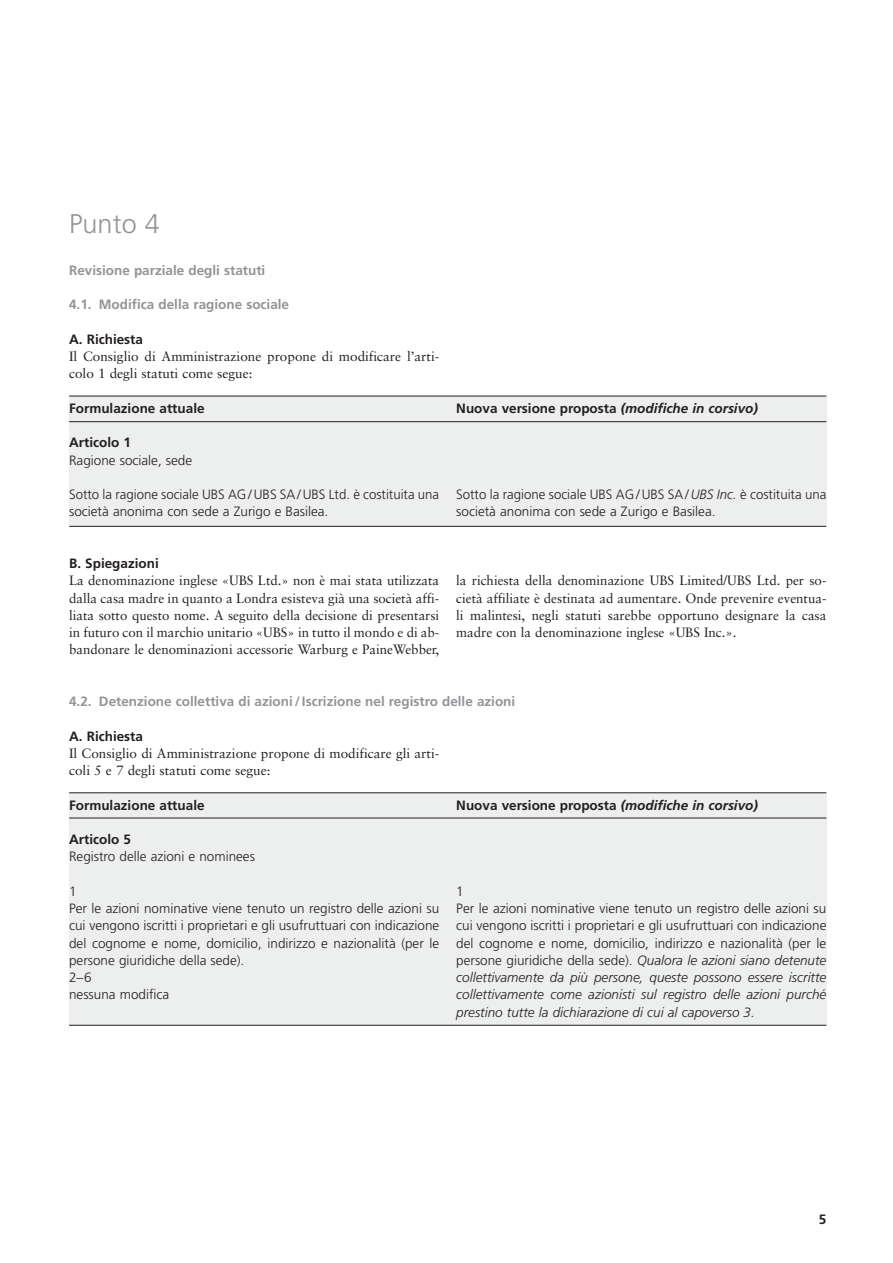
<style>
.page{position:relative;width:893px;height:1263px;background:#fff}
.page>*{position:absolute;margin:0;border:0;box-sizing:border-box;transform-origin:0 0}
.t1{font:300 27px "Frutiger";color:#939497}
.t2{font:300 13.5px/17.2px "Frutiger";color:#231f1f}
.t3{font:13.5px/17.2px "Sabon";color:#231f1f}
.t4{font:700 13.5px "Frutiger";color:#231f1f}
.t5{font:700 13.5px "Frutiger";color:#939497}
.s1{font-style:italic}
</style>
<div class="page">
<div style="left:69px;top:793px;width:757px;height:232px;background:#edeeee"></div>
<hr style="left:69px;top:792px;width:757px;height:1px;background:#231f1f">
<hr style="left:69px;top:1025px;width:757px;height:1px;background:#231f1f">
<div style="left:69px;top:396px;width:757px;height:130px;background:#edeeee"></div>
<hr style="left:69px;top:421px;width:757px;height:1px;background:#231f1f">
<hr style="left:69px;top:396px;width:757px;height:1px;background:#231f1f">
<hr style="left:69px;top:526px;width:757px;height:1px;background:#231f1f">
<hr style="left:69px;top:818px;width:757px;height:1px;background:#231f1f">
<h1 class="t1" style="left:69px;top:213px;width:92px">Punto 4</h1>
<p class="t5" style="left:69px;top:265px;width:198px">Revisione parziale degli statuti</p>
<p class="t5" style="left:69px;top:299px;width:221px">4.1. Modifica della ragione sociale</p>
<p class="t4" style="left:69px;top:334px;width:75px">A. Richiesta</p>
<p class="t3" style="left:69px;top:349px;width:371px">Il Consiglio di Amministrazione propone di modificare l’arti&shy;colo 1 degli statuti come segue:</p>
<p class="t4" style="left:69px;top:403px;width:137px">Formulazione attuale</p>
<p class="t4" style="left:69px;top:437px;width:63px">Articolo 1</p>
<p class="t2" style="left:69px;top:452px;width:125px">Ragione sociale, sede</p>
<p class="t2" style="left:69px;top:487px;width:371px">Sotto la ragione sociale UBS AG /UBS SA /UBS Ltd. è costituita una società anonima con sede a Zurigo e Basilea.</p>
<p class="t4" style="left:69px;top:558px;width:91px">B. Spiegazioni</p>
<p class="t3" style="left:69px;top:573px;width:371px;text-align:justify">La denominazione inglese «UBS Ltd.» non è mai stata utilizzata dalla casa madre in quanto a Londra esisteva già una società affi&shy;liata sotto questo nome. A seguito della decisione di presentarsi in futuro con il marchio unitario «UBS» in tutto il mondo e di ab&shy;bandonare le denominazioni accessorie Warburg e PaineWebber,</p>
<p class="t4" style="left:456px;top:403px;width:303px">Nuova versione proposta <span class="s1">(modifiche in corsivo)</span></p>
<p class="t2" style="left:456px;top:487px;width:371px">Sotto la ragione sociale UBS AG /UBS SA /<span class="s1">UBS Inc.</span> è costituita una società anonima con sede a Zurigo e Basilea.</p>
<p class="t3" style="left:456px;top:573px;width:371px;text-align:justify">la richiesta della denominazione UBS Limited/UBS Ltd. per so&shy;cietà affiliate è destinata ad aumentare. Onde prevenire eventua&shy;li malintesi, negli statuti sarebbe opportuno designare la casa madre con la denominazione inglese «UBS Inc.».</p>
<p class="t5" style="left:69px;top:696px;width:447px">4.2. Detenzione collettiva di azioni / Iscrizione nel registro delle azioni</p>
<p class="t4" style="left:69px;top:731px;width:75px">A. Richiesta</p>
<p class="t3" style="left:69px;top:746px;width:371px">Il Consiglio di Amministrazione propone di modificare gli arti&shy;coli 5 e 7 degli statuti come segue:</p>
<p class="t4" style="left:69px;top:800px;width:137px">Formulazione attuale</p>
<p class="t4" style="left:69px;top:834px;width:63px">Articolo 5</p>
<p class="t2" style="left:69px;top:849px;width:187px">Registro delle azioni e nominees</p>
<p class="t2" style="left:69px;top:884px;width:371px">1<br>Per le azioni nominative viene tenuto un registro delle azioni su cui vengono iscritti i proprietari e gli usufruttuari con indicazione del cognome e nome, domicilio, indirizzo e nazionalità (per le persone giuridiche della sede).<br>2–6<br>nessuna modifica</p>
<p class="t4" style="left:456px;top:800px;width:303px">Nuova versione proposta <span class="s1">(modifiche in corsivo)</span></p>
<p class="t2" style="left:456px;top:884px;width:371px">1<br>Per le azioni nominative viene tenuto un registro delle azioni su cui vengono iscritti i proprietari e gli usufruttuari con indicazione del cognome e nome, domicilio, indirizzo e nazionalità (per le persone giuridiche della sede). <span class="s1">Qualora le azioni siano detenute collettivamente da più persone, queste possono essere iscritte collettivamente come azionisti sul registro delle azioni purché prestino tutte la dichiarazione di cui al capoverso 3.</span></p>
<p class="t4" style="left:818px;top:1214px;width:9px">5</p>
</div>
